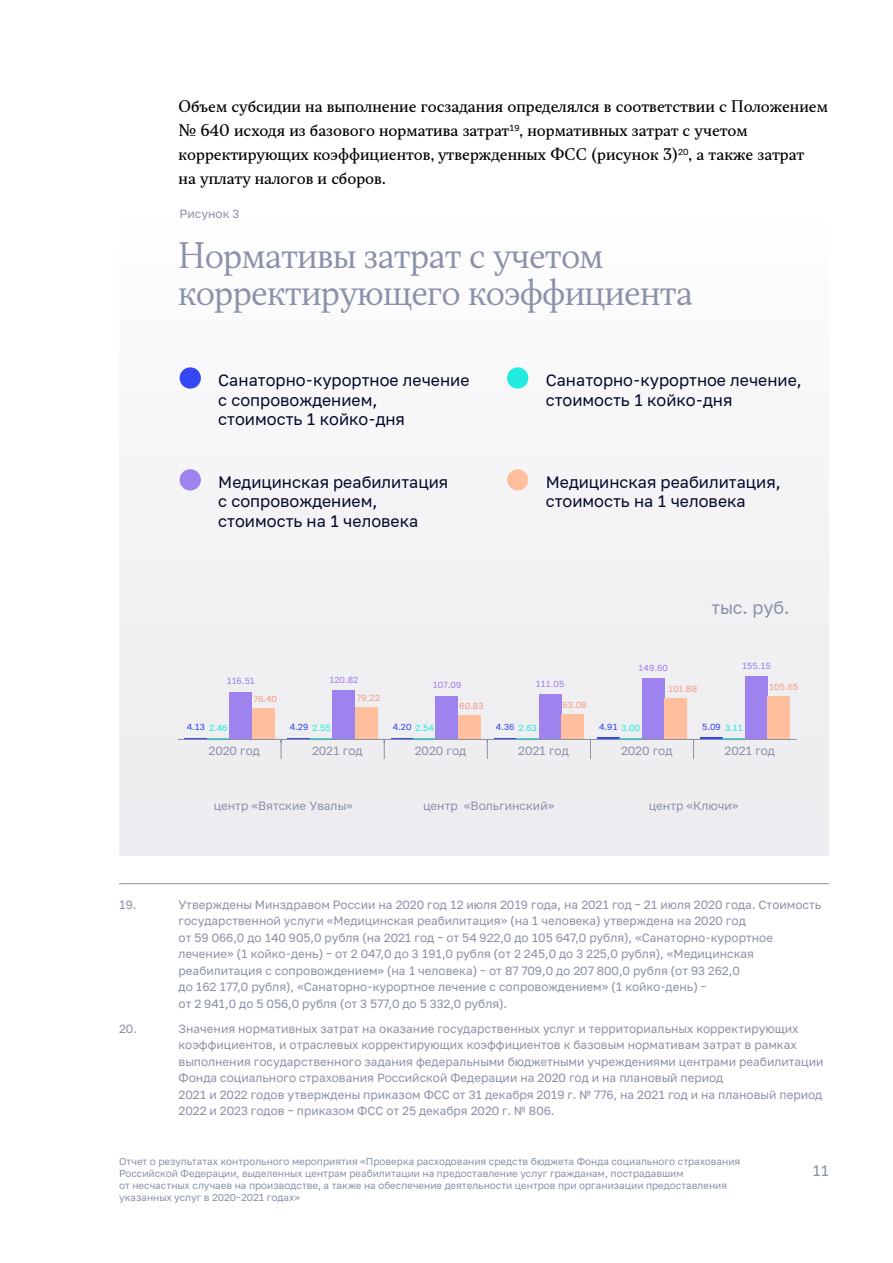
<style>
.page{position:relative;width:893px;height:1263px;background:#fff}
.page>*{position:absolute;margin:0;border:0;box-sizing:border-box;transform-origin:0 0}
.t1{font:300 33px/37.5px "TT Jenevers";letter-spacing:-.025em;color:#8b91a9}
.t2{font:18px "PT Russia Text";color:#8c91a8}
.t3{font:16.5px/19.8px "PT Russia Text";color:#04092a}
.t4{font:15px/24px "TT Jenevers";color:#000}
.t5{font:15px "PT Russia Text";color:#8792aa}
.t6{font:12px/16.5px "PT Russia Text";color:#8c91a8}
.t7{font:10.05px/12px "PT Russia Text";color:#8792aa}
.t8{font:8.85px "PT Russia Text";letter-spacing:.01em;color:#3347f2}
.t9{font:8.85px "PT Russia Text";letter-spacing:.01em;color:#9e82ed}
.t10{font:8.85px "PT Russia Text";letter-spacing:.01em;color:#f79c87}
.s1{color:#21ebde}
</style>
<div class="page">
<div style="left:119px;top:367px;width:710px;height:489px;background:#f1f1f4"></div>
<hr style="left:597px;top:737px;width:23px;height:2px;background:#3347f2">
<hr style="left:700px;top:737px;width:23px;height:2px;background:#3347f2">
<svg style="left:185px;top:738px;width:44px;height:1px"></svg>
<svg style="left:288px;top:738px;width:45px;height:1px"></svg>
<svg style="left:391px;top:738px;width:45px;height:1px"></svg>
<svg style="left:494px;top:738px;width:45px;height:1px"></svg>
<svg style="left:620px;top:738px;width:22px;height:1px"></svg>
<svg style="left:723px;top:738px;width:22px;height:1px"></svg>
<div style="left:229px;top:692px;width:23px;height:47px;background:#9e82ed"></div>
<div style="left:333px;top:690px;width:22px;height:49px;background:#9e82ed"></div>
<div style="left:436px;top:696px;width:22px;height:43px;background:#9e82ed"></div>
<div style="left:539px;top:694px;width:22px;height:45px;background:#9e82ed"></div>
<div style="left:642px;top:678px;width:22px;height:61px;background:#9e82ed"></div>
<div style="left:745px;top:676px;width:23px;height:63px;background:#9e82ed"></div>
<div style="left:252px;top:708px;width:22px;height:31px;background:#ffbf9c"></div>
<div style="left:355px;top:707px;width:22px;height:32px;background:#ffbf9c"></div>
<div style="left:458px;top:715px;width:23px;height:24px;background:#ffbf9c"></div>
<div style="left:561px;top:714px;width:23px;height:25px;background:#ffbf9c"></div>
<div style="left:664px;top:698px;width:23px;height:41px;background:#ffbf9c"></div>
<div style="left:768px;top:696px;width:22px;height:43px;background:#ffbf9c"></div>
<hr style="left:178px;top:739px;width:619px;height:1px;background:#8c91a8">
<svg style="left:693px;top:740px;width:1px;height:19px"></svg>
<svg style="left:590px;top:740px;width:1px;height:19px"></svg>
<svg style="left:487px;top:740px;width:1px;height:19px"></svg>
<svg style="left:384px;top:740px;width:1px;height:19px"></svg>
<svg style="left:281px;top:740px;width:1px;height:19px"></svg>
<div style="left:180px;top:367px;width:21px;height:22px;background:#3347f2;border-radius:50%"></div>
<div style="left:180px;top:469px;width:21px;height:21px;background:#9e82ed;border-radius:50%"></div>
<div style="left:507px;top:469px;width:21px;height:21px;background:#ffbf9c;border-radius:50%"></div>
<div style="left:507px;top:367px;width:21px;height:22px;background:#21ebde;border-radius:50%"></div>
<hr style="left:119px;top:883px;width:710px;height:1px;background:#8c91a8">
<p class="t4" style="left:179px;top:95px;width:651px">Объем субсидии на выполнение госзадания определялся в соответствии с Положением № 640 исходя из базового норматива затрат<sup>19</sup>, нормативных затрат с учетом корректирующих коэффициентов, утвержденных ФСС (рисунок 3)<sup>20</sup>, а также затрат<br>на уплату налогов и сборов.</p>
<p class="t6" style="left:180px;top:206px;width:61px">Рисунок 3</p>
<h1 class="t1" style="left:178px;top:237px;width:516px">Нормативы затрат с учетом корректирующего коэффициента</h1>
<h3 class="t3" style="left:218px;top:370px;width:253px">Санаторно-курортное лечение с сопровождением,<br>стоимость 1 койко-дня</h3>
<h3 class="t3" style="left:546px;top:370px;width:258px">Санаторно-курортное лечение, стоимость 1 койко-дня</h3>
<h3 class="t3" style="left:218px;top:472px;width:232px">Медицинская реабилитация с сопровождением, стоимость на 1 человека</h3>
<h3 class="t3" style="left:546px;top:472px;width:237px">Медицинская реабилитация, стоимость на 1 человека</h3>
<h2 class="t2" style="left:711px;top:597px;width:80px">тыс. руб.</h2>
<p class="t9" style="left:227px;top:676px;width:30px">116.51</p>
<p class="t9" style="left:329px;top:674px;width:30px">120.82</p>
<p class="t10" style="left:253px;top:694px;width:25px">76.40</p>
<p class="t10" style="left:357px;top:693px;width:24px">79.22</p>
<p class="t9" style="left:433px;top:680px;width:30px">107.09</p>
<p class="t9" style="left:536px;top:678px;width:30px">111.05</p>
<p class="t10" style="left:459px;top:700px;width:26px">60.83</p>
<p class="t10" style="left:562px;top:699px;width:26px">63.08</p>
<p class="t9" style="left:639px;top:663px;width:31px">149.60</p>
<p class="t9" style="left:742px;top:660px;width:30px">155.15</p>
<p class="t10" style="left:668px;top:684px;width:31px">101.88</p>
<p class="t10" style="left:769px;top:682px;width:31px">105.65</p>
<p class="t8" style="left:187px;top:722px;width:42px">4.13 <span class="s1">2.46</span></p>
<p class="t8" style="left:290px;top:722px;width:42px">4.29 <span class="s1">2.55</span></p>
<p class="t8" style="left:393px;top:722px;width:43px">4.20 <span class="s1">2.54</span></p>
<p class="t8" style="left:496px;top:722px;width:42px">4.36 <span class="s1">2.63</span></p>
<p class="t8" style="left:599px;top:722px;width:43px">4.91 <span class="s1">3.00</span></p>
<p class="t8" style="left:702px;top:722px;width:42px">5.09 <span class="s1">3.11</span></p>
<p class="t6" style="left:209px;top:742px;width:53px">2020 год</p>
<p class="t6" style="left:312px;top:742px;width:52px">2021 год</p>
<p class="t6" style="left:415px;top:742px;width:53px">2020 год</p>
<p class="t6" style="left:518px;top:742px;width:52px">2021 год</p>
<p class="t6" style="left:621px;top:742px;width:53px">2020 год</p>
<p class="t6" style="left:724px;top:742px;width:52px">2021 год</p>
<p class="t6" style="left:214px;top:798px;width:141px">центр «Вятские Увалы»</p>
<p class="t6" style="left:423px;top:798px;width:133px">центр «Вольгинский»</p>
<p class="t6" style="left:649px;top:798px;width:91px">центр «Ключи»</p>
<p class="t6" style="left:119px;top:896px;width:19px">19.</p>
<p class="t6" style="left:179px;top:896px;width:644px">Утверждены Минздравом России на 2020 год 12 июля 2019 года, на 2021 год – 21 июля 2020 года. Стоимость государственной услуги «Медицинская реабилитация» (на 1 человека) утверждена на 2020 год<br>от 59 066,0 до 140 905,0 рубля (на 2021 год – от 54 922,0 до 105 647,0 рубля), «Санаторно-курортное лечение» (1 койко-день) – от 2 047,0 до 3 191,0 рубля (от 2 245,0 до 3 225,0 рубля), «Медицинская реабилитация с сопровождением» (на 1 человека) – от 87 709,0 до 207 800,0 рубля (от 93 262,0<br>до 162 177,0 рубля), «Санаторно-курортное лечение с сопровождением» (1 койко-день) –<br>от 2 941,0 до 5 056,0 рубля (от 3 577,0 до 5 332,0 рубля).</p>
<p class="t6" style="left:119px;top:1020px;width:19px">20.</p>
<p class="t6" style="left:179px;top:1020px;width:646px">Значения нормативных затрат на оказание государственных услуг и территориальных корректирующих коэффициентов, и отраслевых корректирующих коэффициентов к базовым нормативам затрат в рамках выполнения государственного задания федеральными бюджетными учреждениями центрами реабилитации Фонда социального страхования Российской Федерации на 2020 год и на плановый период<br>2021 и 2022 годов утверждены приказом ФСС от 31 декабря 2019 г. № 776, на 2021 год и на плановый период 2022 и 2023 годов – приказом ФСС от 25 декабря 2020 г. № 806.</p>
<p class="t7" style="left:119px;top:1155px;width:623px">Отчет о результатах контрольного мероприятия «Проверка расходования средств бюджета Фонда социального страхования Российской Федерации, выделенных центрам реабилитации на предоставление услуг гражданам, пострадавшим<br>от несчастных случаев на производстве, а также на обеспечение деятельности центров при организации предоставления указанных услуг в 2020–2021 годах»</p>
<p class="t5" style="left:813px;top:1162px;width:18px">11</p>
</div>
